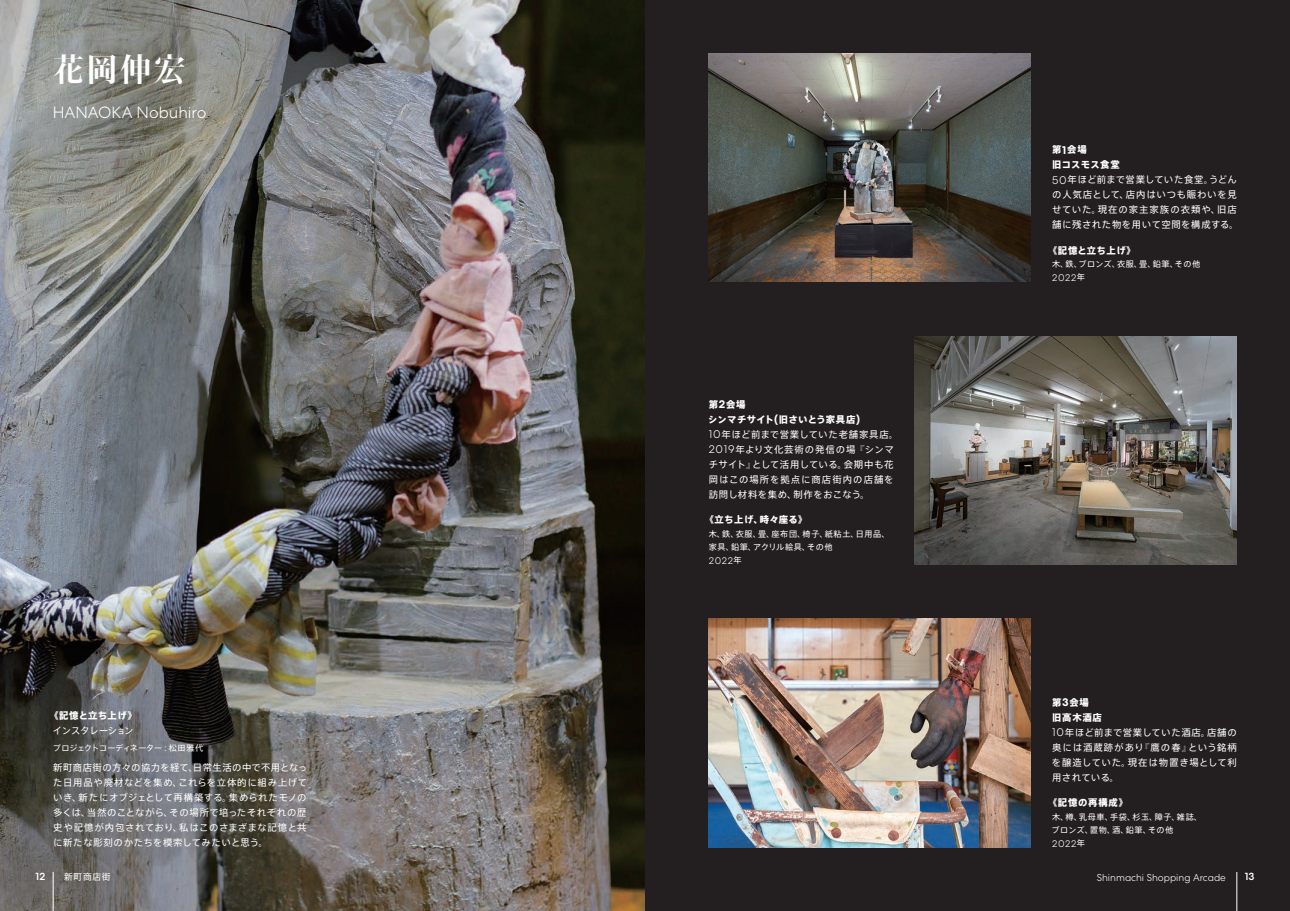
<style>
.page{position:relative;width:1290px;height:911px;background:#fff}
.page>*{position:absolute;margin:0;border:0;box-sizing:border-box;transform-origin:0 0}
.t1{font:31.25px "TP Min Std N C Hi B";color:#fff}
.t2{font:300 16.25px "Centra No 2";color:#fff}
.t3{font:500 10.5px "Centra No 2";color:#fff}
.t4{font:300 10px "Centra No 2";color:#fff}
.t5{font:300 9.75px "Centra No 2";letter-spacing:.065em;color:#fff}
.t6{font:9.38px/15px "Axis Std";letter-spacing:.07em;color:#fff}
.t7{font:800 9.38px "Axis Std";letter-spacing:.05em;color:#fff}
.t8{font:9.38px "Axis Std";letter-spacing:-.055em;color:#fff}
.t9{font:8.75px "Axis Std";letter-spacing:.08em;color:#fff}
.t10{font:8.12px/13px "Axis Std";letter-spacing:.08em;color:#fff}
.t11{font:8.12px "Axis Std";letter-spacing:.06em;color:#fff}
.t12{font:8.12px "Axis Std";letter-spacing:-.015em;color:#fff}
.s1{font-weight:800}
.s2{font-family:"Centra No 2";font-weight:700;font-size:11.25px}
.s3{font-family:"Centra No 2";font-weight:300;font-size:11.25px}
.s4{font-family:"Axis Std";font-weight:400;font-size:8.12px}
</style>
<div class="page">
<div style="left:645px;top:0;width:645px;height:911px;background:#231f20"></div>
<img style="left:0;top:0;width:645px;height:911px">
<img style="left:709px;top:53px;width:322px;height:228px">
<img style="left:915px;top:336px;width:322px;height:228px">
<img style="left:709px;top:619px;width:322px;height:228px">
<hr style="left:53px;top:872px;width:1px;height:39px;background:#fff">
<hr style="left:1236px;top:872px;width:1px;height:39px;background:#fff">
<h1 class="t1" style="left:53px;top:46px;width:134px">花岡伸宏</h1>
<h2 class="t2" style="left:53px;top:103px;width:155px">HANAOKA Nobuhiro</h2>
<p class="t7" style="left:49px;top:708px;width:90px">《記憶と立ち上げ》</p>
<p class="t8" style="left:53px;top:723px;width:82px">インスタレーション</p>
<p class="t12" style="left:53px;top:742px;width:152px">プロジェクトコーディネーター：松田雅代</p>
<p class="t6" style="left:53px;top:759px;width:256px;text-align:justify">新町商店街の方々の協力を経て、日常生活の中で不用となった日用品や廃材などを集め、これらを立体的に組み上げていき、新たにオブジェとして再構築する。集められたモノの多くは、当然のことながら、その場所で培ったそれぞれの歴史や記憶が内包されており、私はこのさまざまな記憶と共に新たな彫刻のかたちを模索してみたいと思う。</p>
<p class="t6" style="left:708px;top:396px;width:191px"><span class="s1">第</span><span class="s2">2</span><span class="s1">会場<br>シンマチサイト</span><span class="s2">(</span><span class="s1">旧さいとう家具店</span><span class="s2">)<br></span><span class="s3">10</span>年ほど前まで営業していた老舗家具店。<br><span class="s3">2019</span>年より文化芸術の発信の場『シンマチサイト』として活用している。会期中も花岡はこの場所を拠点に商店街内の店舗を訪問し材料を集め、制作をおこなう。</p>
<p class="t7" style="left:704px;top:512px;width:105px">《立ち上げ、時々座る》</p>
<p class="t10" style="left:709px;top:527px;width:182px">木、鉄、衣服、畳、座布団、椅子、紙粘土、日用品、家具、鉛筆、アクリル絵具、その他</p>
<p class="t5" style="left:709px;top:555px;width:34px">2022<span class="s4">年</span></p>
<p class="t6" style="left:1052px;top:142px;width:188px"><span class="s1">第</span><span class="s2">1</span><span class="s1">会場<br>旧コスモス食堂<br></span><span class="s3">50</span>年ほど前まで営業していた食堂。うどんの人気店として、店内はいつも賑わいを見せていた。現在の家主家族の衣類や、旧店舗に残された物を用いて空間を構成する。</p>
<p class="t7" style="left:1048px;top:243px;width:90px">《記憶と立ち上げ》</p>
<p class="t11" style="left:1052px;top:258px;width:150px">木、鉄、ブロンズ、衣服、畳、鉛筆、その他</p>
<p class="t5" style="left:1052px;top:272px;width:34px">2022<span class="s4">年</span></p>
<p class="t6" style="left:1052px;top:694px;width:186px"><span class="s1">第</span><span class="s2">3</span><span class="s1">会場<br>旧高木酒店<br></span><span class="s3">10</span>年ほど前まで営業していた酒店。店舗の奥には酒蔵跡があり『鷹の春』という銘柄を醸造していた。現在は物置き場として利用されている。</p>
<p class="t7" style="left:1048px;top:795px;width:82px">《記憶の再構成》</p>
<p class="t10" style="left:1051px;top:810px;width:152px">木、樽、乳母車、手袋、杉玉、障子、雑誌、ブロンズ、置物、酒、鉛筆、その他</p>
<p class="t5" style="left:1052px;top:837px;width:34px">2022<span class="s4">年</span></p>
<p class="t9" style="left:64px;top:870px;width:48px">新町商店街</p>
<p class="t4" style="left:1097px;top:871px;width:130px">Shinmachi Shopping Arcade</p>
<p class="t3" style="left:35px;top:870px;width:11px">12</p>
<p class="t3" style="left:1244px;top:870px;width:11px">13</p>
</div>
